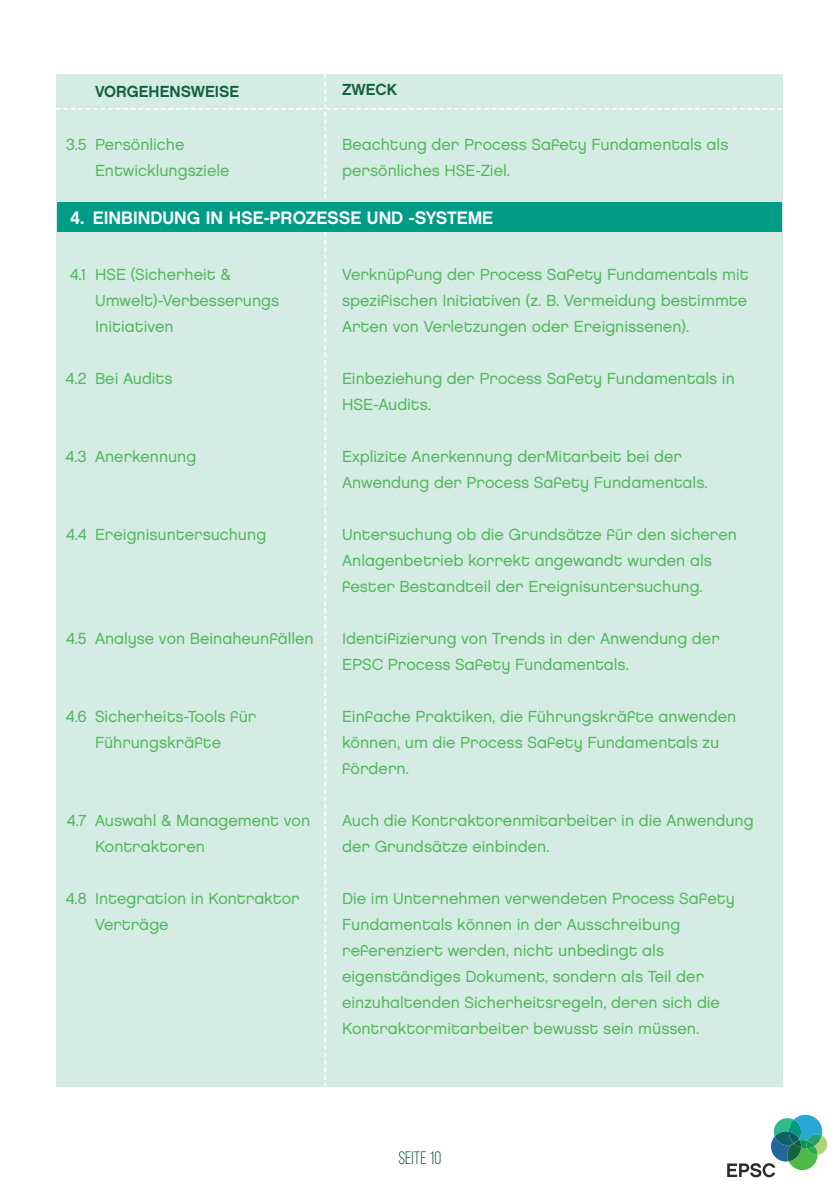
<style>
.page{position:relative;width:840px;height:1191px;background:#fff}
.page>*{position:absolute;margin:0;border:0;box-sizing:border-box;transform-origin:0 0}
.t1{font:18px "Chalet New York Nineteen Eighty";color:#fff}
.t2{font:18px "Bebas Neue";color:#15603f}
.t3{font:16px/26px "Chalet London Nineteen Eighty";color:#52b85b}
.t4{font:16px "Chalet New York Nineteen Eighty";color:#15603f}
</style>
<div class="page">
<svg style="left:727px;top:1114px;width:99px;height:63px"></svg>
<div style="left:56px;top:74px;width:725px;height:1013px;background:#d4ece4"></div>
<p class="t4" style="left:95px;top:82px;width:145px">VORGEHENSWEISE</p>
<p class="t4" style="left:342px;top:80px;width:56px">ZWECK</p>
<p class="t3" style="left:66px;top:131px;width:22px">3.5</p>
<p class="t3" style="left:95px;top:131px;width:136px">Persönliche<br>Entwicklungsziele</p>
<p class="t3" style="left:342px;top:131px;width:387px">Beachtung der Process Safety Fundamentals als persönliches HSE-Ziel.</p>
<p class="t1" style="left:70px;top:206px;width:16px">4.</p>
<p class="t1" style="left:93px;top:206px;width:401px">EINBINDUNG IN HSE-PROZESSE UND -SYSTEME</p>
<p class="t3" style="left:70px;top:261px;width:18px">4.1</p>
<p class="t3" style="left:65px;top:365px;width:23px">4.2</p>
<p class="t3" style="left:95px;top:261px;width:137px">HSE (Sicherheit &amp;</p>
<p class="t3" style="left:95px;top:287px;width:185px">Umwelt)-Verbesserungs</p>
<p class="t3" style="left:95px;top:313px;width:80px">Initiativen</p>
<p class="t3" style="left:95px;top:365px;width:79px">Bei Audits</p>
<p class="t3" style="left:66px;top:443px;width:23px">4.3</p>
<p class="t3" style="left:95px;top:443px;width:103px">Anerkennung</p>
<p class="t3" style="left:66px;top:521px;width:22px">4.4</p>
<p class="t3" style="left:95px;top:521px;width:173px">Ereignisuntersuchung</p>
<p class="t3" style="left:66px;top:625px;width:22px">4.5</p>
<p class="t3" style="left:95px;top:625px;width:220px">Analyse von Beinaheunfällen</p>
<p class="t3" style="left:66px;top:703px;width:22px">4.6</p>
<p class="t3" style="left:95px;top:703px;width:163px">Sicherheits-Tools für<br>Führungskräfte</p>
<p class="t3" style="left:67px;top:807px;width:21px">4.7</p>
<p class="t3" style="left:66px;top:885px;width:22px">4.8</p>
<p class="t3" style="left:95px;top:807px;width:216px">Auswahl &amp; Management von<br>Kontraktoren</p>
<p class="t3" style="left:95px;top:885px;width:206px">Integration in Kontraktor<br>Verträge</p>
<p class="t3" style="left:342px;top:261px;width:408px;text-align:justify">Verknüpfung der Process Safety Fundamentals mit spezifischen Initiativen (z. B. Vermeidung bestimmte Arten von Verletzungen oder Ereignissenen).</p>
<p class="t3" style="left:342px;top:365px;width:394px">Einbeziehung der Process Safety Fundamentals in<br>HSE-Audits.</p>
<p class="t3" style="left:342px;top:443px;width:367px">Explizite Anerkennung derMitarbeit bei der<br>Anwendung der Process Safety Fundamentals.</p>
<p class="t3" style="left:342px;top:521px;width:396px">Untersuchung ob die Grundsätze für den sicheren<br>Anlagenbetrieb korrekt angewandt wurden als fester Bestandteil der Ereignisuntersuchung.</p>
<p class="t3" style="left:342px;top:625px;width:379px">Identifizierung von Trends in der Anwendung der<br>EPSC Process Safety Fundamentals.</p>
<p class="t3" style="left:342px;top:703px;width:395px">Einfache Praktiken, die Führungskräfte anwenden können, um die Process Safety Fundamentals zu fördern.</p>
<p class="t3" style="left:342px;top:807px;width:413px">Auch die Kontraktorenmitarbeiter in die Anwendung der Grundsätze einbinden.</p>
<p class="t3" style="left:342px;top:885px;width:394px">Die im Unternehmen verwendeten Process Safety Fundamentals können in der Ausschreibung referenziert werden, nicht unbedingt als eigenständiges Dokument, sondern als Teil der einzuhaltenden Sicherheitsregeln, deren sich die Kontraktormitarbeiter bewusst sein müssen.</p>
<p class="t2" style="left:398px;top:1148px;width:44px">Seite 10</p>
</div>
